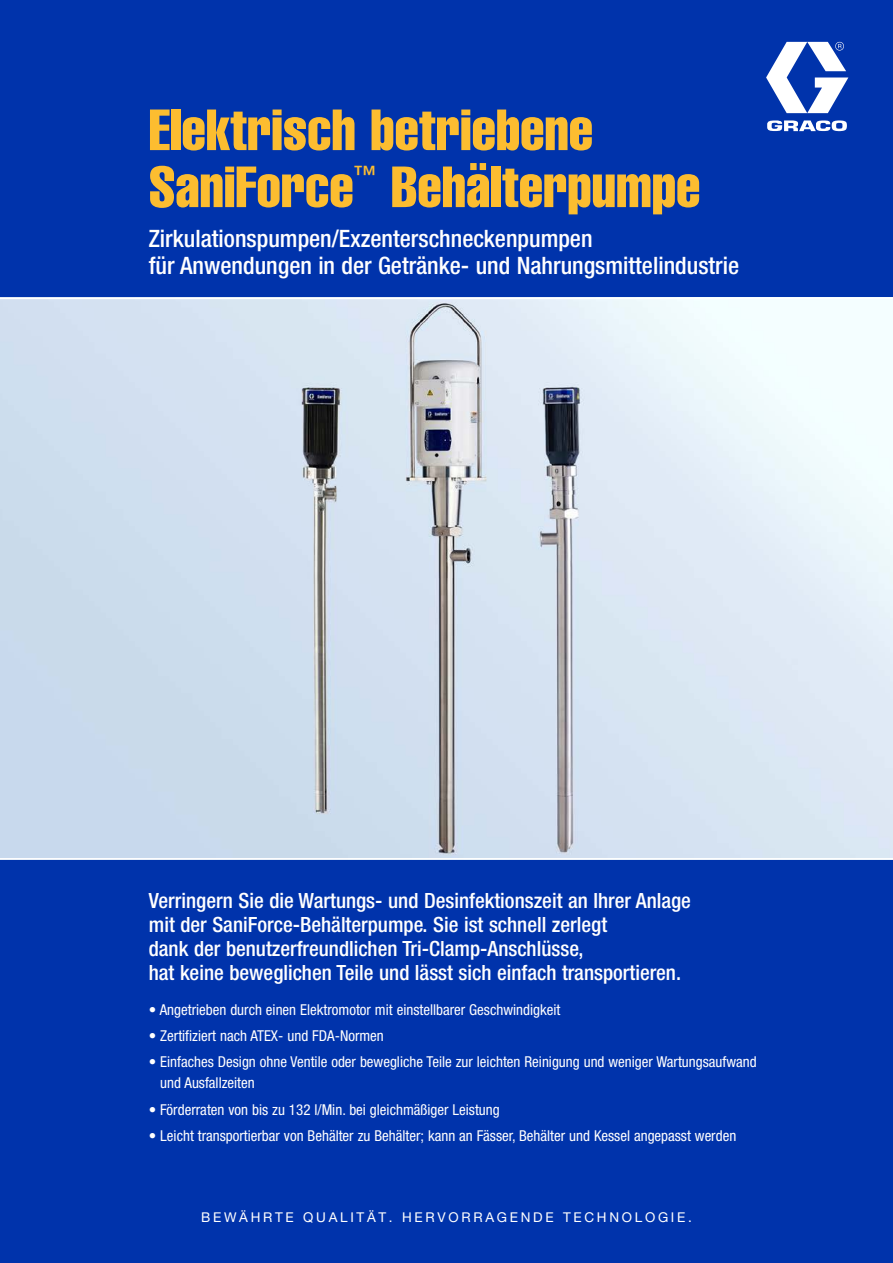
<style>
.page{position:relative;width:893px;height:1263px;background:#0033ab}
.page>*{position:absolute;margin:0;border:0;box-sizing:border-box;transform-origin:0 0}
.t1{font:57px/57px "Helvetica LT Std Comp";color:#fcbd30}
.t2{font:500 condensed 24px/27px "Helvetica Neue LT Std";color:#fff}
.t3{font:500 condensed 22.8px "Helvetica Neue LT Std";color:#fcbd30}
.t4{font:500 condensed 21px/24px "Helvetica Neue LT Std";color:#fff}
.t5{font:condensed 15px/21px "Helvetica Neue LT Std";color:#fff}
.t6{font:13.5px "Helvetica Neue LT Std";letter-spacing:.2em;color:#fff}
</style>
<div class="page">
<img style="left:0;top:299px;width:893px;height:559px">
<hr style="left:0;top:858px;width:893px;height:1px;background:#fff">
<svg style="left:766px;top:42px;width:82px;height:89px"></svg>
<hr style="left:0;top:298px;width:893px;height:1px;background:#fff">
<h1 class="t1" style="left:149px;top:100px;width:446px">Elektrisch betriebene<br>SaniForce</h1>
<h3 class="t3" style="left:354px;top:160px;width:24px">™</h3>
<h1 class="t1" style="left:391px;top:157px;width:311px">Behälterpumpe</h1>
<h2 class="t2" style="left:149px;top:224px;width:592px">Zirkulationspumpen/Exzenterschneckenpumpen<br>für Anwendungen in der Getränke- und Nahrungsmittelindustrie</h2>
<p class="t4" style="left:149px;top:888px;width:544px">Verringern Sie die Wartungs- und Desinfektionszeit an Ihrer Anlage mit der SaniForce-Behälterpumpe. Sie ist schnell zerlegt<br>dank der benutzerfreundlichen Tri-Clamp-Anschlüsse,<br>hat keine beweglichen Teile und lässt sich einfach transportieren.</p>
<p class="t5" style="left:149px;top:999px;width:413px">• Angetrieben durch einen Elektromotor mit einstellbarer Geschwindigkeit</p>
<p class="t5" style="left:149px;top:1025px;width:237px">• Zertifiziert nach ATEX- und FDA-Normen</p>
<p class="t5" style="left:160px;top:1051px;width:598px;text-indent:-11px">• Einfaches Design ohne Ventile oder bewegliche Teile zur leichten Reinigung und weniger Wartungsaufwand und Ausfallzeiten</p>
<p class="t5" style="left:149px;top:1099px;width:352px">• Förderraten von bis zu 132 l/Min. bei gleichmäßiger Leistung</p>
<p class="t5" style="left:149px;top:1125px;width:589px">• Leicht transportierbar von Behälter zu Behälter; kann an Fässer, Behälter und Kessel angepasst werden</p>
<p class="t6" style="left:201px;top:1209px;width:492px">BEWÄHRTE QUALITÄT. HERVORRAGENDE TECHNOLOGIE.</p>
</div>
